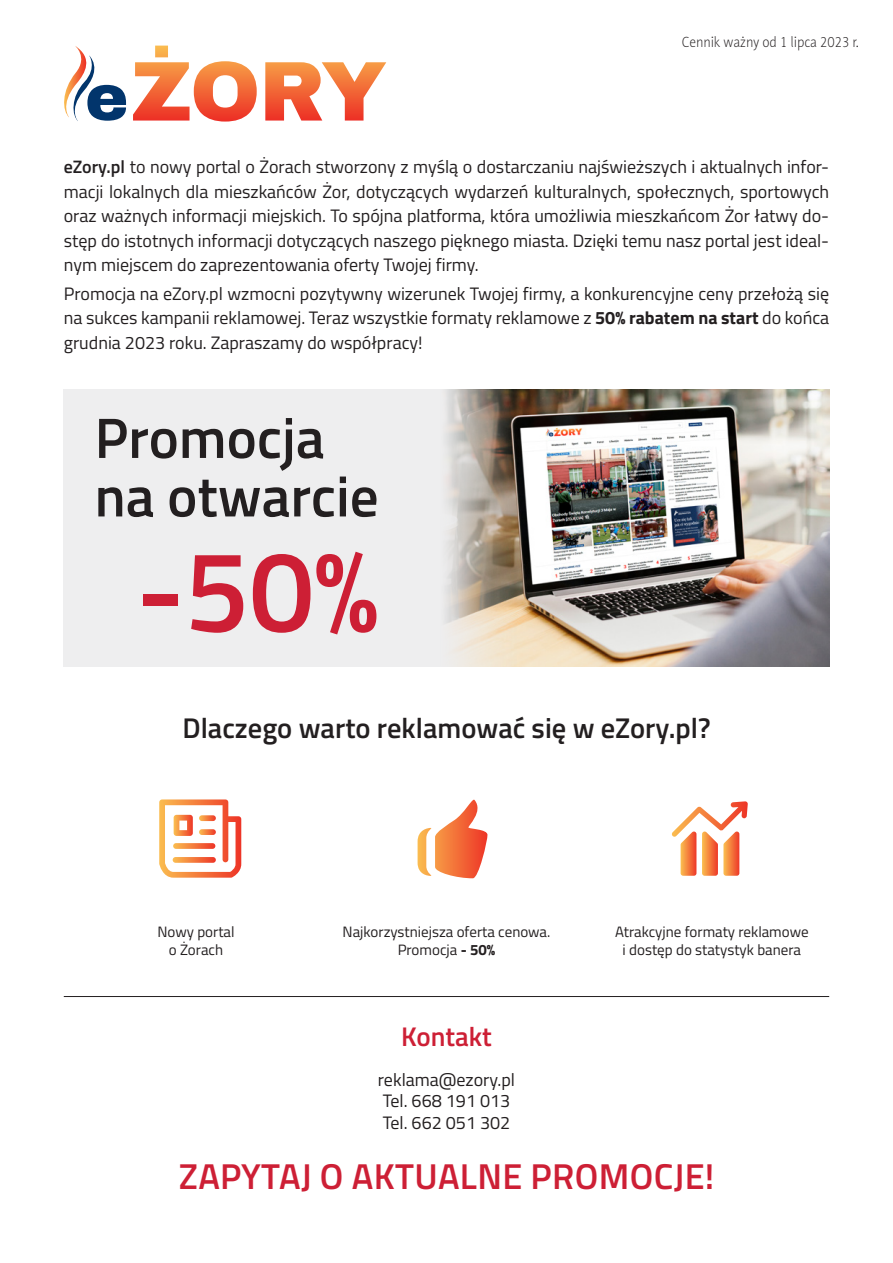
<style>
.page{position:relative;width:893px;height:1263px;background:#fff}
.page>*{position:absolute;margin:0;border:0;box-sizing:border-box;transform-origin:0 0}
.t1{font:600 115.5px "Titillium Web";color:#cd1f35}
.t2{font:600 57px "Titillium Web";color:#231f20}
.t3{font:600 36px "Titillium Web";letter-spacing:.01em;color:#cd1f35}
.t4{font:600 28.5px "Titillium Web";color:#231f20}
.t5{font:600 27px "Titillium Web";color:#cd1f35}
.t6{font:18px/24.5px "Titillium Web";color:#231f20;text-align:justify}
.t7{font:15px/18px "Titillium Web";color:#231f20;text-align:center}
.t8{font:15px "Naomi Sans EFN Thin";color:#231f20;scale:.9 1}
.s1{font-weight:600}
.s2{font-weight:700}
</style>
<div class="page">
<div style="left:64px;top:389px;width:765px;height:277px;background:#eeeeef"></div>
<img style="left:445px;top:389px;width:384px;height:277px">
<hr style="left:64px;top:996px;width:765px;height:1px;background:#231f20">
<svg style="left:159px;top:799px;width:82px;height:79px"></svg>
<svg style="left:173px;top:857px;width:43px;height:6px"></svg>
<svg style="left:173px;top:843px;width:42px;height:6px"></svg>
<svg style="left:199px;top:815px;width:17px;height:6px"></svg>
<svg style="left:199px;top:829px;width:17px;height:6px"></svg>
<svg style="left:418px;top:800px;width:69px;height:78px"></svg>
<svg style="left:672px;top:801px;width:76px;height:75px"></svg>
<svg style="left:133px;top:46px;width:253px;height:76px"></svg>
<svg style="left:64px;top:46px;width:62px;height:75px"></svg>
<p class="t8" style="left:682px;top:34px;width:198px">Cennik ważny od 1 lipca 2023 r.</p>
<p class="t6" style="left:64px;top:154px;width:767px"><span class="s1">eZory.pl</span> to nowy portal o Żorach stworzony z myślą o dostarczaniu najświeższych i aktualnych infor&shy;macji lokalnych dla mieszkańców Żor, dotyczących wydarzeń kulturalnych, społecznych, sportowych oraz ważnych informacji miejskich. To spójna platforma, która umożliwia mieszkańcom Żor łatwy do&shy;stęp do istotnych informacji dotyczących naszego pięknego miasta. Dzięki temu nasz portal jest ideal&shy;nym miejscem do zaprezentowania oferty Twojej firmy.</p>
<p class="t6" style="left:64px;top:280px;width:767px">Promocja na eZory.pl wzmocni pozytywny wizerunek Twojej firmy, a konkurencyjne ceny przełożą się na sukces kampanii reklamowej. Teraz wszystkie formaty reklamowe z <span class="s2">50% rabatem na start</span> do końca grudnia 2023 roku. Zapraszamy do współpracy!</p>
<p class="t2" style="left:95px;top:395px;width:232px">Promocja</p>
<p class="t2" style="left:95px;top:454px;width:286px">na otwarcie</p>
<p class="t1" style="left:136px;top:504px;width:244px">-50%</p>
<p class="t4" style="left:182px;top:707px;width:530px">Dlaczego warto reklamować się w eZory.pl?</p>
<p class="t7" style="left:157px;top:922px;width:79px">Nowy portal o Żorach</p>
<p class="t7" style="left:343px;top:922px;width:209px">Najkorzystniejsza oferta cenowa.</p>
<p class="t7" style="left:398px;top:940px;width:99px">Promocja <span class="s2">- 50%</span></p>
<p class="t5" style="left:401px;top:1016px;width:92px">Kontakt</p>
<p class="t6" style="left:378px;top:1066px;width:139px">reklama@ezory.pl</p>
<p class="t6" style="left:383px;top:1089px;width:129px;line-height:21.6px">Tel. 668 191 013<br>Tel. 662 051 302</p>
<p class="t7" style="left:615px;top:922px;width:195px">Atrakcyjne formaty reklamowe i dostęp do statystyk banera</p>
<p class="t3" style="left:179px;top:1149px;width:537px">ZAPYTAJ O AKTUALNE PROMOCJE!</p>
</div>
